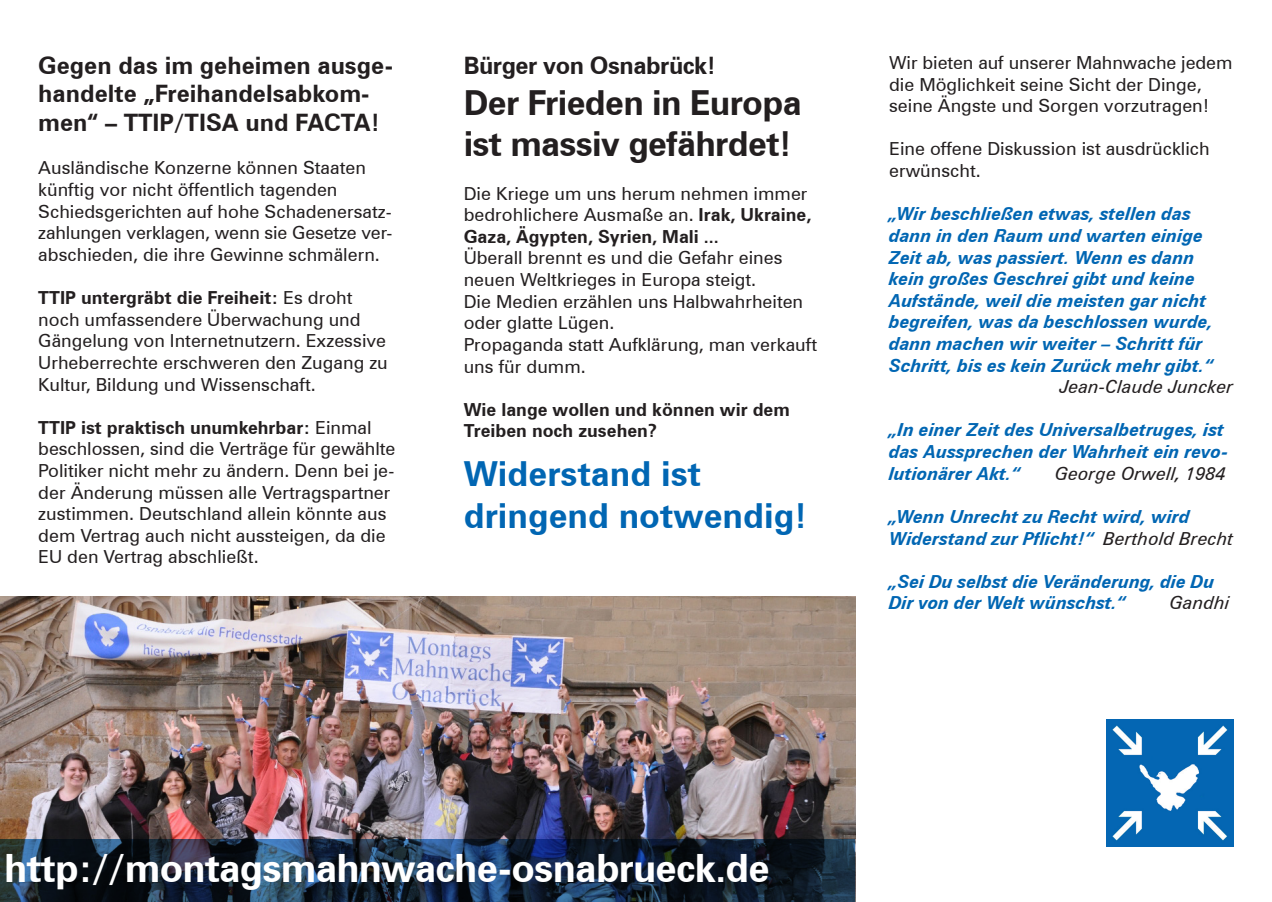
<style>
.page{position:relative;width:1272px;height:902px;background:#fff}
.page>*{position:absolute;margin:0;border:0;box-sizing:border-box;transform-origin:0 0}
.t1{font:700 39px "Zurich BT";letter-spacing:-.02em;color:#fff}
.t2{font:700 34.5px "Zurich BT";letter-spacing:-.02em;color:#231f20}
.t3{font:700 34.5px "Zurich BT";color:#0166b3}
.t4{font:700 24px/28.8px "Zurich BT";color:#231f20}
.t5{font:700 24px "Zurich BT";letter-spacing:-.02em;color:#231f20}
.t6{font:18px/21.6px "Zurich BT";color:#231f20}
.t7{font:italic 700 18px/21.6px "Zurich BT";color:#0166b3}
.t8{font:700 18px/21.6px "Zurich BT";color:#231f20}
.t9{font:italic 18px "Zurich BT";color:#231f20}
.s1{font-weight:700}
.s2{font-weight:400;color:#231f20}
</style>
<div class="page">
<img style="left:0;top:596px;width:855px;height:243px">
<svg style="left:0;top:839px;width:855px;height:62px;background:#16263a"></svg>
<img style="left:1106px;top:719px;width:127px;height:127px">
<p class="t4" style="left:38px;top:50px;width:356px">Gegen das im geheimen ausge&shy;handelte „Freihandelsabkom&shy;men“ – TTIP/TISA und FACTA!</p>
<p class="t6" style="left:38px;top:157px;width:356px">Ausländische Konzerne können Staaten künftig vor nicht öffentlich tagenden Schiedsgerichten auf hohe Schadenersatz&shy;zahlungen verklagen, wenn sie Gesetze ver&shy;abschieden, die ihre Gewinne schmälern.</p>
<p class="t6" style="left:38px;top:287px;width:351px"><span class="s1">TTIP untergräbt die Freiheit:</span> Es droht noch umfassendere Überwachung und Gängelung von Internetnutzern. Exzessive Urheberrechte erschweren den Zugang zu Kultur, Bildung und Wissenschaft.</p>
<p class="t6" style="left:38px;top:416px;width:358px"><span class="s1">TTIP ist praktisch unumkehrbar:</span> Einmal beschlossen, sind die Verträge für gewählte Politiker nicht mehr zu ändern. Denn bei je&shy;der Änderung müssen alle Vertragspartner zustimmen. Deutschland allein könnte aus dem Vertrag auch nicht aussteigen, da die EU den Vertrag abschließt.</p>
<p class="t5" style="left:463px;top:50px;width:254px">Bürger von Osnabrück!</p>
<p class="t2" style="left:463px;top:82px;width:339px">Der Frieden in Europa</p>
<p class="t2" style="left:463px;top:123px;width:330px">ist massiv gefährdet!</p>
<p class="t6" style="left:463px;top:182px;width:349px">Die Kriege um uns herum nehmen immer bedrohlichere Ausmaße an. <span class="s1">Irak, Ukraine,<br>Gaza, Ägypten, Syrien, Mali ...</span></p>
<p class="t6" style="left:463px;top:247px;width:320px">Überall brennt es und die Gefahr eines neuen Weltkrieges in Europa steigt.</p>
<p class="t6" style="left:463px;top:290px;width:341px">Die Medien erzählen uns Halbwahrheiten oder glatte Lügen.</p>
<p class="t6" style="left:463px;top:333px;width:355px">Propaganda statt Aufklärung, man verkauft uns für dumm.</p>
<p class="t8" style="left:463px;top:398px;width:328px">Wie lange wollen und können wir dem<br>Treiben noch zusehen?</p>
<p class="t3" style="left:463px;top:453px;width:239px">Widerstand ist</p>
<p class="t3" style="left:463px;top:494px;width:345px">dringend notwendig!</p>
<p class="t6" style="left:889px;top:52px;width:345px">Wir bieten auf unserer Mahnwache jedem die Möglichkeit seine Sicht der Dinge, seine Ängste und Sorgen vorzutragen!</p>
<p class="t6" style="left:889px;top:138px;width:322px">Eine offene Diskussion ist ausdrücklich erwünscht.</p>
<p class="t7" style="left:889px;top:203px;width:325px">„Wir beschließen etwas, stellen das dann in den Raum und warten einige Zeit ab, was passiert. Wenn es dann kein großes Geschrei gibt und keine Aufstände, weil die meisten gar nicht begreifen, was da beschlossen wurde, dann machen wir weiter – Schritt für Schritt, bis es kein Zurück mehr gibt.“</p>
<p class="t9" style="left:1059px;top:376px;width:175px">Jean-Claude Juncker</p>
<p class="t7" style="left:889px;top:419px;width:341px">„In einer Zeit des Universalbetruges, ist das Aussprechen der Wahrheit ein revo&shy;lutionärer Akt.“</p>
<p class="t9" style="left:1055px;top:462px;width:172px">George Orwell, 1984</p>
<p class="t7" style="left:889px;top:505px;width:346px">„Wenn Unrecht zu Recht wird, wird<br>Widerstand zur Pflicht!“ <span class="s2">Berthold Brecht</span></p>
<p class="t7" style="left:889px;top:570px;width:327px">„Sei Du selbst die Veränderung, die Du<br>Dir von der Welt wünschst.“</p>
<p class="t9" style="left:1169px;top:592px;width:62px">Gandhi</p>
<p class="t1" style="left:4px;top:844px;width:767px">http://montagsmahnwache-osnabrueck.de</p>
</div>
